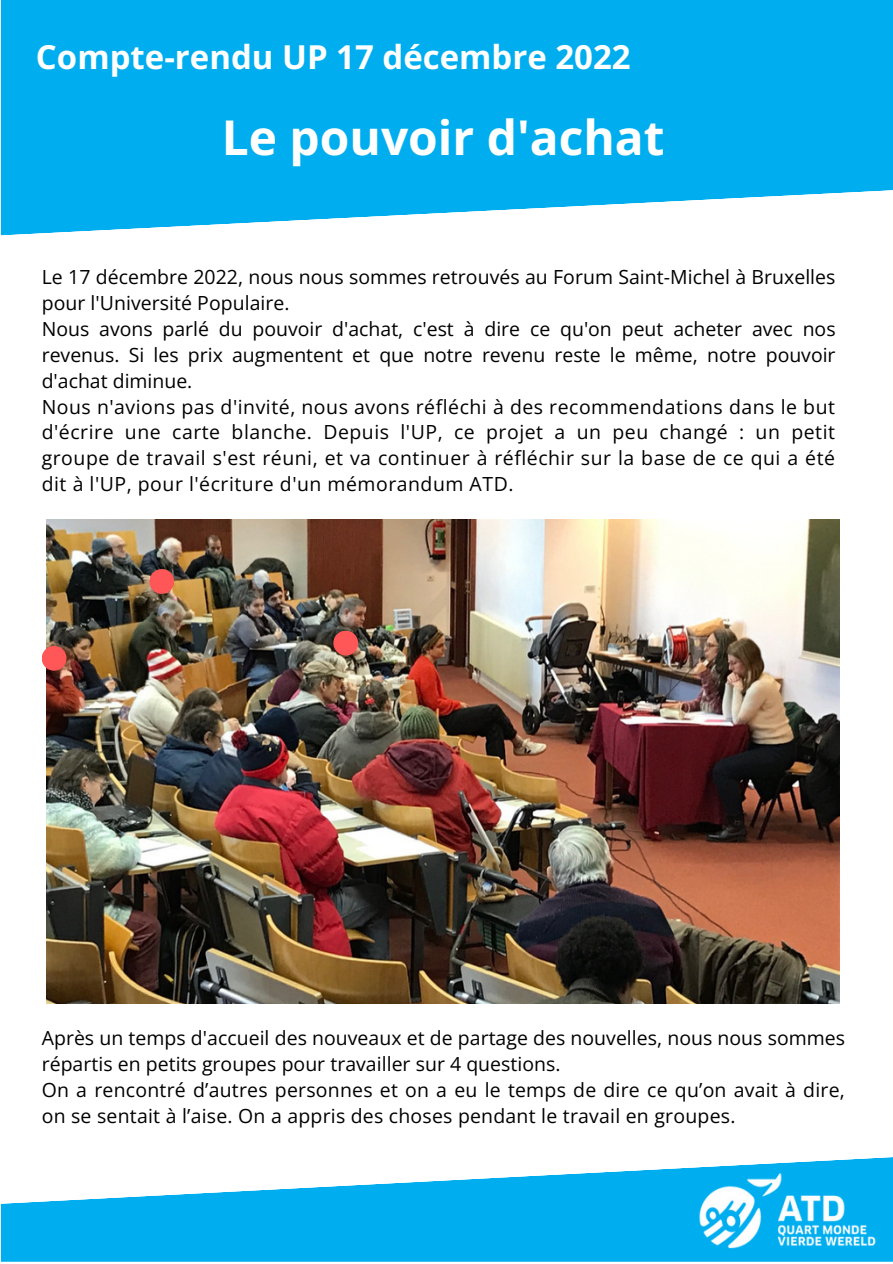
<style>
.page{position:relative;width:893px;height:1264px;background:#fff}
.page>*{position:absolute;margin:0;border:0;box-sizing:border-box;transform-origin:0 0}
.t1{font:700 47.85px "Open Sans";color:#fff}
.t2{font:700 33px "Open Sans";color:#fff}
.t3{font:19.5px/25.8px "Open Sans";letter-spacing:.005em;color:#000}
</style>
<div class="page">
<svg style="left:0;top:0;width:892px;height:236px;background:#1ab6f0"></svg>
<svg style="left:0;top:1157px;width:892px;height:105px;fill:#00aeef"></svg>
<img style="left:683px;top:1163px;width:208px;height:98px">
<img style="left:46px;top:519px;width:793px;height:484px">
<svg style="left:42px;top:646px;width:24px;height:24px"></svg>
<svg style="left:149px;top:569px;width:25px;height:25px"></svg>
<svg style="left:333px;top:630px;width:25px;height:25px"></svg>
<p class="t2" style="left:36px;top:34px;width:596px">Compte-rendu UP 17 décembre 2022</p>
<p class="t1" style="left:222px;top:103px;width:444px">Le pouvoir d'achat</p>
<p class="t3" style="left:42px;top:264px;width:795px">Le 17 décembre 2022, nous nous sommes retrouvés au Forum Saint-Michel à Bruxelles pour l'Université Populaire.</p>
<p class="t3" style="left:42px;top:315px;width:795px;text-align:justify">Nous avons parlé du pouvoir d'achat, c'est à dire ce qu'on peut acheter avec nos revenus. Si les prix augmentent et que notre revenu reste le même, notre pouvoir d'achat diminue.</p>
<p class="t3" style="left:42px;top:393px;width:794px;text-align:justify">Nous n'avions pas d'invité, nous avons réfléchi à des recommendations dans le but d'écrire une carte blanche. Depuis l'UP, ce projet a un peu changé : un petit groupe de travail s'est réuni, et va continuer à réfléchir sur la base de ce qui a été dit à l'UP, pour l'écriture d'un mémorandum ATD.</p>
<p class="t3" style="left:42px;top:1024px;width:804px">Après un temps d'accueil des nouveaux et de partage des nouvelles, nous nous sommes répartis en petits groupes pour travailler sur 4 questions.</p>
<p class="t3" style="left:42px;top:1076px;width:804px">On a rencontré d’autres personnes et on a eu le temps de dire ce qu’on avait à dire, on se sentait à l’aise. On a appris des choses pendant le travail en groupes.</p>
</div>
